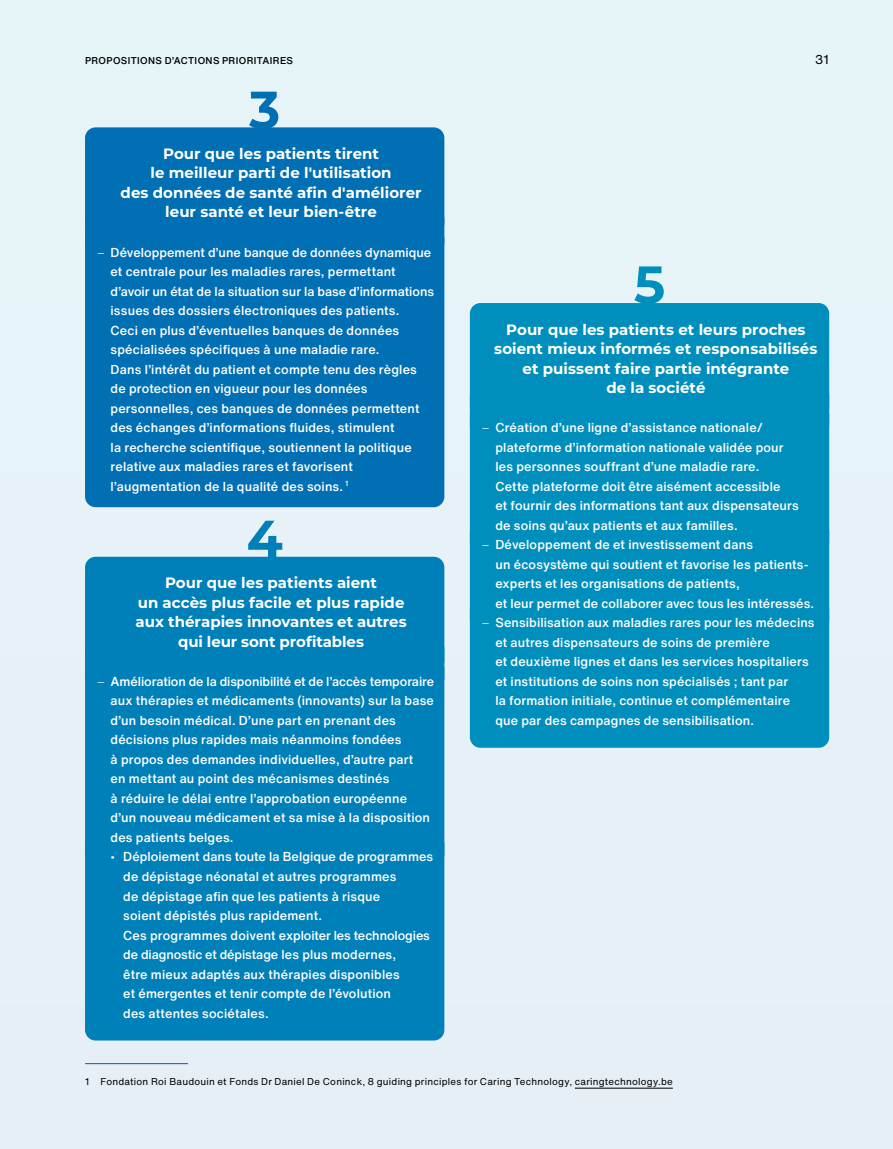
<style>
.page{position:relative;width:893px;height:1149px;background:#fff}
.page>*{position:absolute;margin:0;border:0;box-sizing:border-box;transform-origin:0 0}
.t1{font:700 52.5px "Montserrat";color:#006fb3}
.t2{font:700 52.5px "Montserrat";color:#0080b8}
.t3{font:700 52.5px "Montserrat";color:#008fbc}
.t4{font:700 15px/19.5px "Montserrat";color:#fff;text-align:center}
.t5{font:500 12.75px/19.5px "Helvetica Now Text";letter-spacing:.01em;color:#fff}
.t6{font:12.75px "Helvetica Now Text";color:#000}
.t7{font:9.75px "Helvetica Now Text";letter-spacing:.025em;color:#000}
.t8{font:500 9.75px "Helvetica Now Text";letter-spacing:.04em;color:#000}
.s1{font-family:"Montserrat";font-weight:400}
.s2{font-weight:400}
</style>
<div class="page">
<div style="left:0;top:0;width:893px;height:1148px;background:#e6f2f8"></div>
<hr style="left:85px;top:1063px;width:103px;height:1px;background:#005da9">
<hr style="left:575px;top:1087px;width:98px;height:1px;background:#000">
<div style="left:85px;top:127px;width:359px;height:107px;background:#006fb3;border-radius:11px"></div>
<div style="left:85px;top:209px;width:359px;height:44px;background:#006fb3;border-radius:11px"></div>
<div style="left:85px;top:228px;width:359px;height:279px;background:#006fb3;border-radius:11px"></div>
<div style="left:85px;top:556px;width:359px;height:115px;background:#0080b8;border-radius:11px"></div>
<div style="left:85px;top:657px;width:359px;height:207px;background:#0080b8;border-radius:11px"></div>
<div style="left:85px;top:833px;width:359px;height:207px;background:#0080b8;border-radius:11px"></div>
<div style="left:470px;top:303px;width:359px;height:115px;background:#008fbc;border-radius:11px"></div>
<div style="left:470px;top:404px;width:359px;height:148px;background:#008fbc;border-radius:11px"></div>
<div style="left:470px;top:521px;width:359px;height:109px;background:#008fbc;border-radius:11px"></div>
<div style="left:470px;top:599px;width:359px;height:148px;background:#008fbc;border-radius:11px"></div>
<p class="t8" style="left:85px;top:53px;width:209px">PROPOSITIONS D’ACTIONS PRIORITAIRES</p>
<p class="t6" style="left:815px;top:50px;width:16px">31</p>
<h1 class="t1" style="left:249px;top:75px;width:33px">3</h1>
<p class="t4" style="left:121px;top:143px;width:303px">Pour que les patients tirent<br>le meilleur parti de l'utilisation<br>des données de santé afin d'améliorer leur santé et leur bien-être</p>
<p class="t5" style="left:111px;top:242px;width:325px;text-indent:-13px"><span class="s1">–</span> Développement d’une banque de données dynamique et centrale pour les maladies rares, permettant d’avoir un état de la situation sur la base d’informations issues des dossiers électroniques des patients.<br>Ceci en plus d’éventuelles banques de données spécialisées spécifiques à une maladie rare.<br>Dans l’intérêt du patient et compte tenu des règles de protection en vigueur pour les données personnelles, ces banques de données permettent des échanges d’informations fluides, stimulent<br>la recherche scientifique, soutiennent la politique relative aux maladies rares et favorisent l’augmentation de la qualité des soins. <sup>1</sup></p>
<h1 class="t2" style="left:247px;top:503px;width:38px">4</h1>
<p class="t4" style="left:136px;top:572px;width:273px">Pour que les patients aient<br>un accès plus facile et plus rapide aux thérapies innovantes et autres qui leur sont profitables</p>
<p class="t5" style="left:111px;top:671px;width:325px;text-indent:-13px"><span class="s1">–</span> Amélioration de la disponibilité et de l’accès temporaire aux thérapies et médicaments (innovants) sur la base d’un besoin médical. D’une part en prenant des décisions plus rapides mais néanmoins fondées<br>à propos des demandes individuelles, d’autre part<br>en mettant au point des mécanismes destinés<br>à réduire le délai entre l’approbation européenne d’un nouveau médicament et sa mise à la disposition des patients belges.</p>
<p class="t5" style="left:123px;top:846px;width:311px;text-indent:-13px"><span class="s2">•</span> Déploiement dans toute la Belgique de programmes de dépistage néonatal et autres programmes<br>de dépistage afin que les patients à risque<br>soient dépistés plus rapidement.<br>Ces programmes doivent exploiter les technologies de diagnostic et dépistage les plus modernes,<br>être mieux adaptés aux thérapies disponibles<br>et émergentes et tenir compte de l’évolution<br>des attentes sociétales.</p>
<h1 class="t3" style="left:634px;top:249px;width:33px">5</h1>
<p class="t4" style="left:494px;top:319px;width:325px">Pour que les patients et leurs proches soient mieux informés et responsabilisés et puissent faire partie intégrante<br>de la société</p>
<p class="t5" style="left:495px;top:417px;width:305px;text-indent:-13px"><span class="s1">–</span> Création d’une ligne d’assistance nationale/ plateforme d’information nationale validée pour les personnes souffrant d’une maladie rare.<br>Cette plateforme doit être aisément accessible<br>et fournir des informations tant aux dispensateurs de soins qu’aux patients et aux familles.</p>
<p class="t5" style="left:495px;top:534px;width:320px;text-indent:-13px"><span class="s1">–</span> Développement de et investissement dans<br>un écosystème qui soutient et favorise les patients&shy;experts et les organisations de patients,<br>et leur permet de collaborer avec tous les intéressés.</p>
<p class="t5" style="left:495px;top:612px;width:321px;text-indent:-13px"><span class="s1">–</span> Sensibilisation aux maladies rares pour les médecins et autres dispensateurs de soins de première<br>et deuxième lignes et dans les services hospitaliers et institutions de soins non spécialisés ; tant par<br>la formation initiale, continue et complémentaire que par des campagnes de sensibilisation.</p>
<p class="t7" style="left:85px;top:1073px;width:589px">1 Fondation Roi Baudouin et Fonds Dr Daniel De Coninck, 8 guiding principles for Caring Technology, caringtechnology.be</p>
</div>
